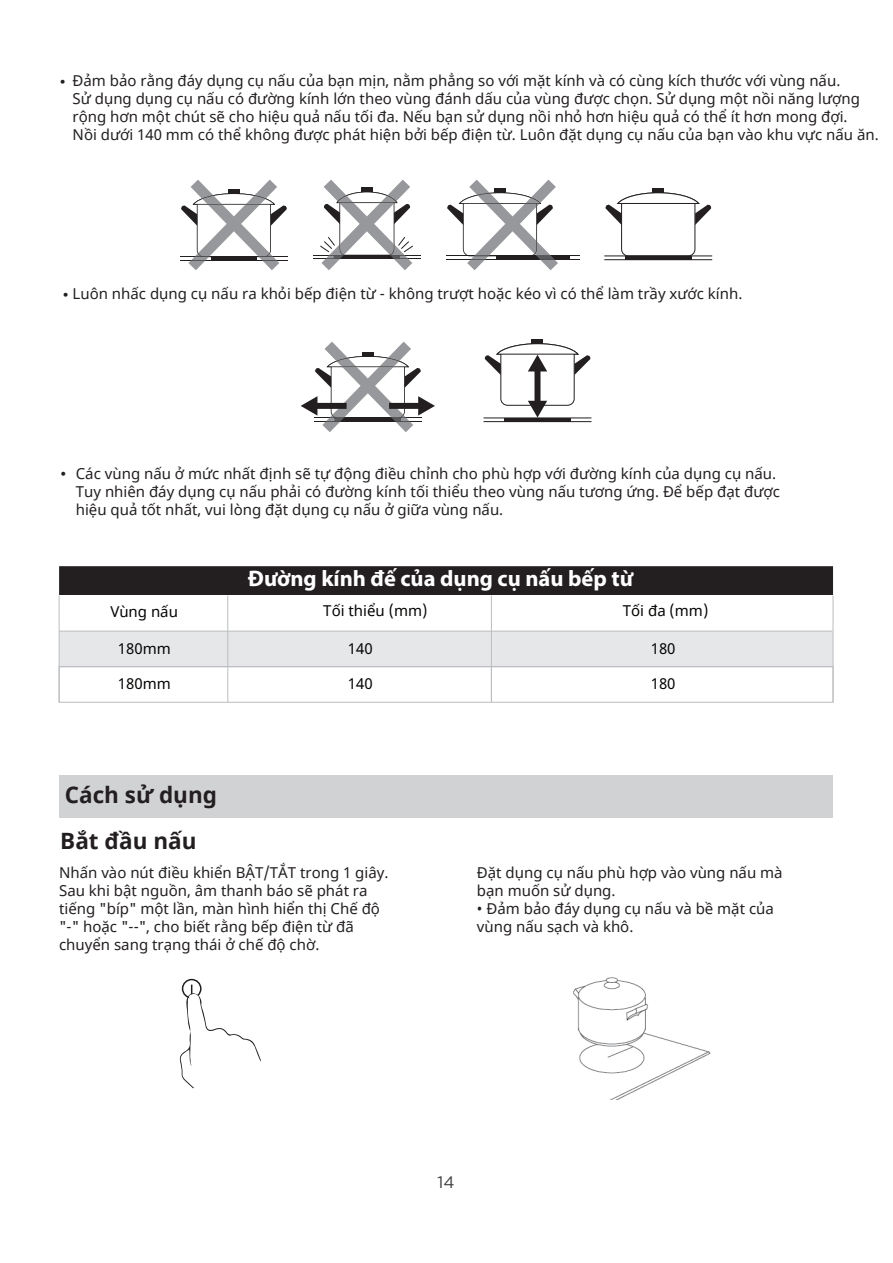
<style>
.page{position:relative;width:893px;height:1263px;background:#fff}
.page>*{position:absolute;margin:0;border:0;box-sizing:border-box;transform-origin:0 0}
.t1{font:700 22.5px "Myriad Pro";color:#fff}
.t2{font:700 22.5px/46.5px "Noto Sans";color:#231f20}
.t3{font:16.5px "Gotham HTF";color:#3e3e3f}
.t4{font:15px/18px "Noto Sans";color:#231f20}
.t5{font:15px "Noto Sans";color:#040403}
.s1{font-family:"Gotham HTF"}
.s2{font-family:"Gotham"}
</style>
<div class="page">
<div style="left:59px;top:566px;width:774px;height:29px;background:#231f20"></div>
<hr style="left:652px;top:189px;width:12px;height:4px;background:#231f20">
<svg style="left:605px;top:192px;width:106px;height:64px"></svg>
<hr style="left:604px;top:256px;width:108px;height:1px;background:#231f20">
<hr style="left:604px;top:259px;width:108px;height:1px;background:#231f20">
<hr style="left:625px;top:256px;width:66px;height:4px;background:#231f20">
<hr style="left:180px;top:256px;width:108px;height:1px;background:#231f20">
<hr style="left:180px;top:260px;width:108px;height:1px;background:#231f20">
<hr style="left:446px;top:255px;width:133px;height:1px;background:#231f20">
<hr style="left:446px;top:259px;width:133px;height:1px;background:#231f20">
<hr style="left:497px;top:256px;width:73px;height:4px;background:#231f20">
<svg style="left:181px;top:180px;width:106px;height:90px"></svg>
<svg style="left:447px;top:180px;width:111px;height:90px"></svg>
<hr style="left:313px;top:255px;width:108px;height:1px;background:#231f20">
<hr style="left:313px;top:258px;width:108px;height:1px;background:#231f20">
<svg style="left:320px;top:180px;width:93px;height:90px"></svg>
<hr style="left:532px;top:340px;width:11px;height:4px;background:#231f20">
<hr style="left:484px;top:418px;width:107px;height:1px;background:#231f20">
<hr style="left:484px;top:421px;width:107px;height:1px;background:#231f20">
<hr style="left:504px;top:418px;width:67px;height:4px;background:#231f20">
<svg style="left:485px;top:343px;width:105px;height:75px"></svg>
<svg style="left:301px;top:342px;width:134px;height:90px"></svg>
<div style="left:59px;top:631px;width:774px;height:36px;background:#e6e7e9"></div>
<div style="left:59px;top:666px;width:774px;height:37px;border:1px solid #bcbdc0"></div>
<hr style="left:59px;top:631px;width:773px;height:1px;background:#bcbdc0">
<hr style="left:59px;top:666px;width:774px;height:1px;background:#bcbdc0">
<hr style="left:227px;top:595px;width:1px;height:107px;background:#bcbdc0">
<hr style="left:491px;top:595px;width:1px;height:107px;background:#bcbdc0">
<hr style="left:833px;top:595px;width:1px;height:107px;background:#bcbdc0">
<hr style="left:59px;top:595px;width:1px;height:107px;background:#bcbdc0">
<img style="left:573px;top:977px;width:138px;height:123px">
<div style="left:59px;top:775px;width:774px;height:43px;background:#d1d2d4"></div>
<div style="left:182px;top:979px;width:20px;height:19px;border:2px solid #231f20;border-radius:50%"></div>
<svg style="left:179px;top:985px;width:82px;height:104px"></svg>
<div style="left:189px;top:994px;width:10px;height:7px;background:#fff;border-radius:50%"></div>
<p class="t4" style="left:73px;top:72px;width:808px;text-indent:-14px"><span class="s1">•</span> Đảm bảo rằng đáy dụng cụ nấu của bạn mịn, nằm phẳng so với mặt kính và có cùng kích thước với vùng nấu.<br>Sử dụng dụng cụ nấu có đường kính lớn theo vùng đánh dấu của vùng được chọn. Sử dụng một nồi năng lượng rộng hơn một chút sẽ cho hiệu quả nấu tối đa. Nếu bạn sử dụng nồi nhỏ hơn hiệu quả có thể ít hơn mong đợi.<br>Nồi dưới 140 mm có thể không được phát hiện bởi bếp điện từ. Luôn đặt dụng cụ nấu của bạn vào khu vực nấu ăn.</p>
<p class="t4" style="left:62px;top:285px;width:682px"><span class="s1">•</span> Luôn nhấc dụng cụ nấu ra khỏi bếp điện từ - không trượt hoặc kéo vì có thể làm trầy xước kính.</p>
<p class="t4" style="left:76px;top:465px;width:706px;text-indent:-16px"><span class="s2">•</span> Các vùng nấu ở mức nhất định sẽ tự động điều chỉnh cho phù hợp với đường kính của dụng cụ nấu.<br>Tuy nhiên đáy dụng cụ nấu phải có đường kính tối thiểu theo vùng nấu tương ứng. Để bếp đạt được hiệu quả tốt nhất, vui lòng đặt dụng cụ nấu ở giữa vùng nấu.</p>
<p class="t5" style="left:110px;top:602px;width:69px">Vùng nấu</p>
<p class="t5" style="left:118px;top:638px;width:54px">180mm</p>
<p class="t5" style="left:118px;top:673px;width:54px">180mm</p>
<h1 class="t1" style="left:248px;top:564px;width:386px">Đường kính đế của dụng cụ nấu bếp từ</h1>
<p class="t5" style="left:323px;top:601px;width:106px">Tối thiểu (mm)</p>
<p class="t5" style="left:623px;top:601px;width:87px">Tối đa (mm)</p>
<p class="t5" style="left:348px;top:638px;width:26px">140</p>
<p class="t5" style="left:651px;top:638px;width:26px">180</p>
<p class="t5" style="left:348px;top:673px;width:26px">140</p>
<p class="t5" style="left:651px;top:673px;width:26px">180</p>
<h1 class="t2" style="left:60px;top:772px;width:158px">Cách sử dụng<br>Bắt đầu nấu</h1>
<p class="t4" style="left:59px;top:864px;width:331px">Nhấn vào nút điều khiển BẬT/TẮT trong 1 giây.<br>Sau khi bật nguồn, âm thanh báo sẽ phát ra tiếng "bíp" một lần, màn hình hiển thị Chế độ "-" hoặc "--", cho biết rằng bếp điện từ đã chuyển sang trạng thái ở chế độ chờ.</p>
<p class="t4" style="left:477px;top:864px;width:307px">Đặt dụng cụ nấu phù hợp vào vùng nấu mà bạn muốn sử dụng.</p>
<p class="t4" style="left:477px;top:900px;width:298px">• Đảm bảo đáy dụng cụ nấu và bề mặt của vùng nấu sạch và khô.</p>
<p class="t3" style="left:438px;top:1173px;width:19px">14</p>
</div>
